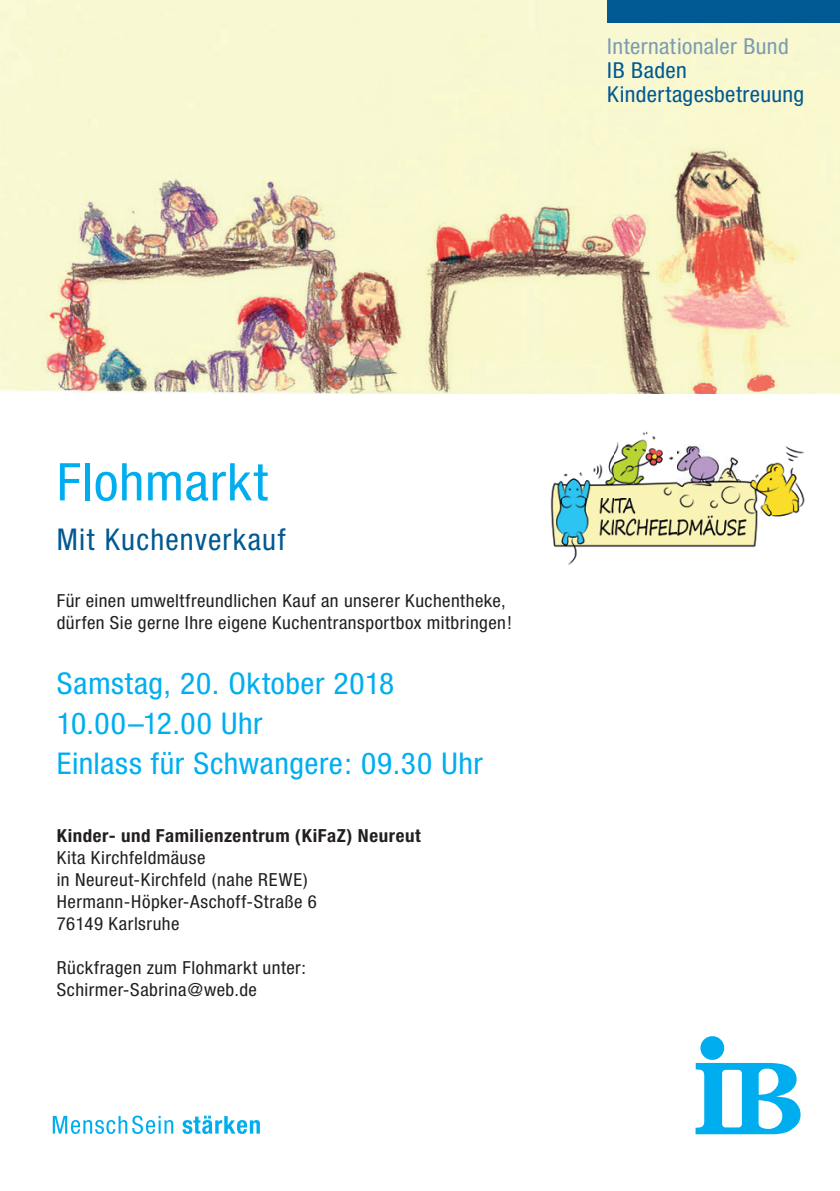
<style>
.page{position:relative;width:840px;height:1191px;background:#fff}
.page>*{position:absolute;margin:0;border:0;box-sizing:border-box;transform-origin:0 0}
.t1{font:condensed 52px "Helvetica Neue";letter-spacing:.015em;color:#00aeef;scale:1.05 1}
.t2{font:condensed 30px/40px "Helvetica Neue";letter-spacing:.02em;color:#00aeef;scale:1.05 1}
.t3{font:condensed 30px "Helvetica Neue";letter-spacing:.04em;color:#005992}
.t4{font:condensed 22px/24px "Helvetica Neue";letter-spacing:.015em;color:#005992;scale:1.05 1}
.t5{font:condensed 22px "Helvetica Neue";letter-spacing:.02em;color:#7c9cb1;scale:1.05 1}
.t6{font:condensed 18px/22px "Helvetica Neue";letter-spacing:.025em;color:#231f20;scale:1.05 1}
.t7{font:700 condensed 18px "Helvetica Neue";letter-spacing:.03em;color:#231f20;scale:1.05 1}
</style>
<div class="page">
<img style="left:0;top:0;width:839px;height:393px">
<svg style="left:695px;top:1063px;width:105px;height:71px"></svg>
<div style="left:700px;top:1036px;width:23px;height:24px;background:#00aeef;border-radius:50%"></div>
<svg style="left:53px;top:1115px;width:207px;height:19px"></svg>
<div style="left:607px;top:0;width:232px;height:23px;background:#005992"></div>
<img style="left:550px;top:431px;width:254px;height:134px">
<p class="t5" style="left:607px;top:34px;width:174px">Internationaler Bund</p>
<p class="t4" style="left:607px;top:58px;width:189px">IB Baden<br>Kindertagesbetreuung</p>
<h1 class="t1" style="left:57px;top:452px;width:202px">Flohmarkt</h1>
<h2 class="t3" style="left:57px;top:522px;width:230px">Mit Kuchenverkauf</h2>
<p class="t6" style="left:57px;top:589px;width:435px">Für einen umweltfreundlichen Kauf an unserer Kuchentheke, dürfen Sie gerne Ihre eigene Kuchentransportbox mitbringen!</p>
<h2 class="t2" style="left:57px;top:663px;width:407px">Samstag, 20. Oktober 2018<br>10.00–12.00 Uhr<br>Einlass für Schwangere: 09.30 Uhr</h2>
<p class="t7" style="left:57px;top:825px;width:348px">Kinder- und Familienzentrum (KiFaZ) Neureut</p>
<p class="t6" style="left:57px;top:846px;width:249px">Kita Kirchfeldmäuse<br>in Neureut-Kirchfeld (nahe REWE)<br>Hermann-Höpker-Aschoff-Straße 6<br>76149 Karlsruhe</p>
<p class="t6" style="left:57px;top:956px;width:239px">Rückfragen zum Flohmarkt unter:<br>Schirmer-Sabrina@web.de</p>
</div>
